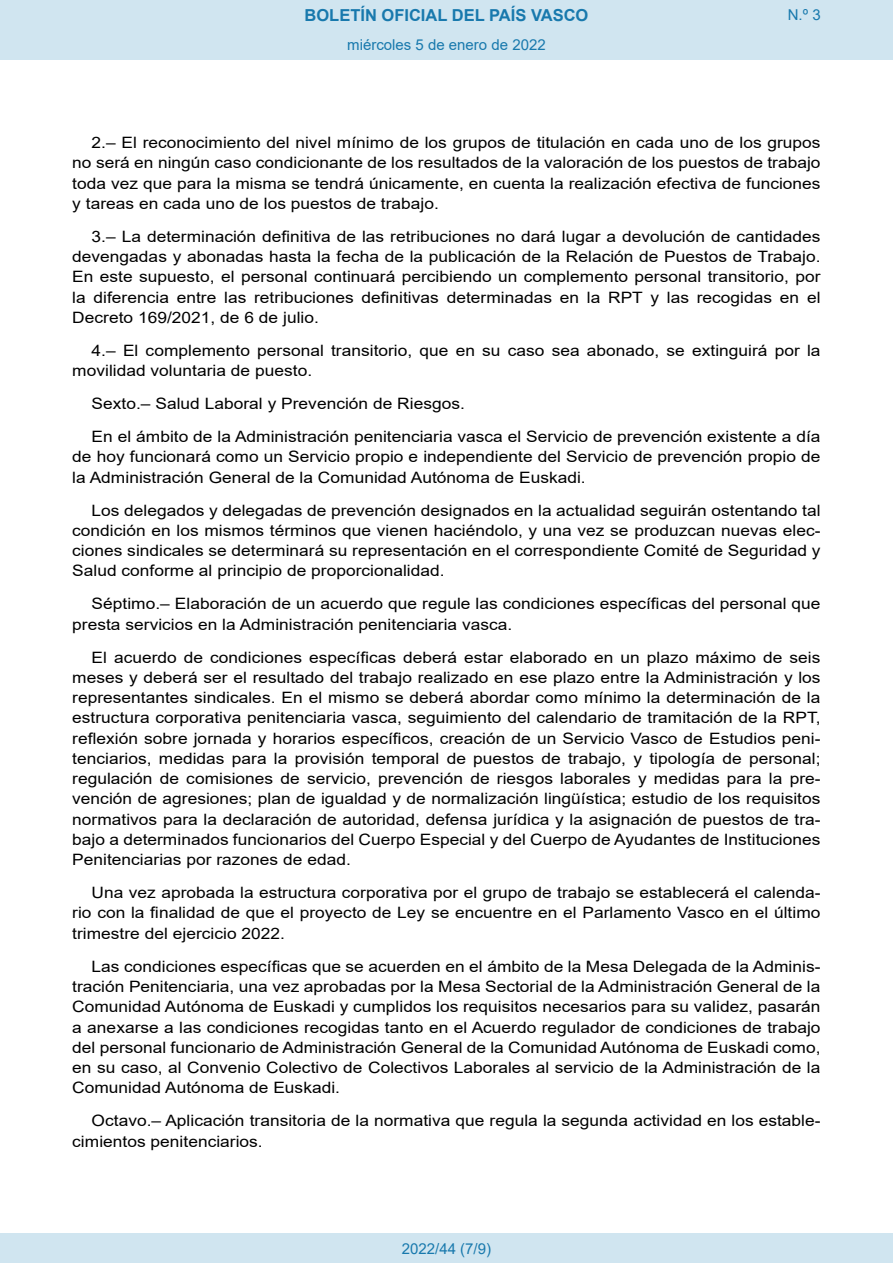
<style>
.page{position:relative;width:893px;height:1263px;background:#fff}
.page>*{position:absolute;margin:0;border:0;box-sizing:border-box;transform-origin:0 0}
.t1{font:700 16.5px "Arial";color:#1879ad}
.BOPVDetalle{font:15.6px/20.2px "Arial";color:#000;text-align:justify;scale:1.11 1}
.Paginacion_Centro{font:15px "Arial";color:#1879ad}
</style>
<div class="page">
<div style="left:0;top:0;width:893px;height:60px;background:#d0e5f0"></div>
<div style="left:0;top:1233px;width:893px;height:30px;background:#d0e5f0"></div>
<p class="t1" style="left:305px;top:3px;width:285px">BOLETÍN OFICIAL DEL PAÍS VASCO</p>
<p class="Paginacion_Centro" style="left:347px;top:35px;width:200px">miércoles 5 de enero de 2022</p>
<p class="Paginacion_Centro" style="left:788px;top:5px;width:34px">N.º 3</p>
<p class="BOPVDetalle" style="left:72px;top:132px;width:676px;text-indent:19px">2.– El reconocimiento del nivel mínimo de los grupos de titulación en cada uno de los grupos no será en ningún caso condicionante de los resultados de la valoración de los puestos de trabajo toda vez que para la misma se tendrá únicamente, en cuenta la realización efectiva de funciones y tareas en cada uno de los puestos de trabajo.</p>
<p class="BOPVDetalle" style="left:72px;top:226px;width:676px;text-indent:19px">3.– La determinación definitiva de las retribuciones no dará lugar a devolución de cantidades devengadas y abonadas hasta la fecha de la publicación de la Relación de Puestos de Trabajo.<br>En este supuesto, el personal continuará percibiendo un complemento personal transitorio, por la diferencia entre las retribuciones definitivas determinadas en la RPT y las recogidas en el Decreto 169/2021, de 6 de julio.</p>
<p class="BOPVDetalle" style="left:72px;top:340px;width:676px;text-indent:19px">4.– El complemento personal transitorio, que en su caso sea abonado, se extinguirá por la movilidad voluntaria de puesto.</p>
<p class="BOPVDetalle" style="left:92px;top:393px;width:338px">Sexto.– Salud Laboral y Prevención de Riesgos.</p>
<p class="BOPVDetalle" style="left:72px;top:426px;width:676px;text-indent:19px">En el ámbito de la Administración penitenciaria vasca el Servicio de prevención existente a día de hoy funcionará como un Servicio propio e independiente del Servicio de prevención propio de la Administración General de la Comunidad Autónoma de Euskadi.</p>
<p class="BOPVDetalle" style="left:72px;top:500px;width:676px;text-indent:19px">Los delegados y delegadas de prevención designados en la actualidad seguirán ostentando tal condición en los mismos términos que vienen haciéndolo, y una vez se produzcan nuevas elec&shy;ciones sindicales se determinará su representación en el correspondiente Comité de Seguridad y Salud conforme al principio de proporcionalidad.</p>
<p class="BOPVDetalle" style="left:72px;top:594px;width:676px;text-indent:19px">Séptimo.– Elaboración de un acuerdo que regule las condiciones específicas del personal que presta servicios en la Administración penitenciaria vasca.</p>
<p class="BOPVDetalle" style="left:72px;top:647px;width:676px;text-indent:19px">El acuerdo de condiciones específicas deberá estar elaborado en un plazo máximo de seis meses y deberá ser el resultado del trabajo realizado en ese plazo entre la Administración y los representantes sindicales. En el mismo se deberá abordar como mínimo la determinación de la estructura corporativa penitenciaria vasca, seguimiento del calendario de tramitación de la RPT, reflexión sobre jornada y horarios específicos, creación de un Servicio Vasco de Estudios peni&shy;tenciarios, medidas para la provisión temporal de puestos de trabajo, y tipología de personal; regulación de comisiones de servicio, prevención de riesgos laborales y medidas para la pre&shy;vención de agresiones; plan de igualdad y de normalización lingüística; estudio de los requisitos normativos para la declaración de autoridad, defensa jurídica y la asignación de puestos de tra&shy;bajo a determinados funcionarios del Cuerpo Especial y del Cuerpo de Ayudantes de Instituciones Penitenciarias por razones de edad.</p>
<p class="BOPVDetalle" style="left:72px;top:882px;width:676px;text-indent:19px">Una vez aprobada la estructura corporativa por el grupo de trabajo se establecerá el calenda&shy;rio con la finalidad de que el proyecto de Ley se encuentre en el Parlamento Vasco en el último trimestre del ejercicio 2022.</p>
<p class="BOPVDetalle" style="left:72px;top:956px;width:676px;text-indent:19px">Las condiciones específicas que se acuerden en el ámbito de la Mesa Delegada de la Adminis&shy;tración Penitenciaria, una vez aprobadas por la Mesa Sectorial de la Administración General de la Comunidad Autónoma de Euskadi y cumplidos los requisitos necesarios para su validez, pasarán a anexarse a las condiciones recogidas tanto en el Acuerdo regulador de condiciones de trabajo del personal funcionario de Administración General de la Comunidad Autónoma de Euskadi como, en su caso, al Convenio Colectivo de Colectivos Laborales al servicio de la Administración de la Comunidad Autónoma de Euskadi.</p>
<p class="BOPVDetalle" style="left:72px;top:1110px;width:676px;text-indent:19px">Octavo.– Aplicación transitoria de la normativa que regula la segunda actividad en los estable&shy;cimientos penitenciarios.</p>
<p class="Paginacion_Centro" style="left:402px;top:1238px;width:91px">2022/44 (7/9)</p>
</div>
